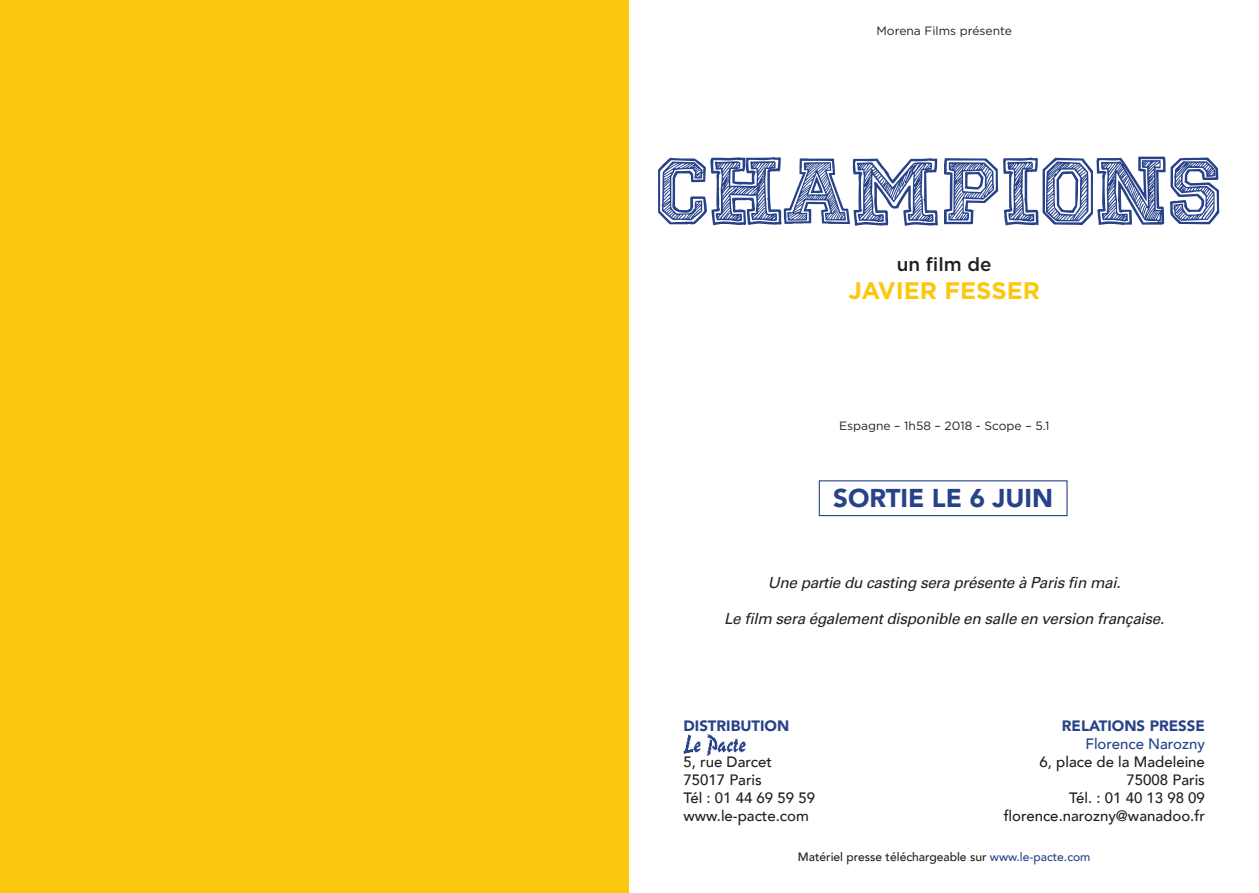
<style>
.page{position:relative;width:1259px;height:893px;background:#fff}
.page>*{position:absolute;margin:0;border:0;box-sizing:border-box;transform-origin:0 0}
.t1{font:96.45px "Sketch College";color:#274289}
.t2{font:900 25.8px "Avenir";color:#274289}
.t3{font:700 24px "Gotham HTF";color:#fac90d}
.t4{font:500 18.9px "Gotham";color:#231f20}
.t5{font:italic 15.3px "Univers LT Std";letter-spacing:-.02em;color:#231f20}
.t6{font:500 15px/18px "Avenir";color:#231f20}
.t7{font:900 15px "Avenir";color:#274289}
.t8{font:500 15px "Avenir";color:#274289}
.t9{font:500 12px "Avenir";color:#231f20}
.t10{font:12px "Gotham";color:#231f20}
.s1{color:#274289}
</style>
<div class="page">
<img style="left:683px;top:734px;width:63px;height:21px">
<div style="left:819px;top:480px;width:248px;height:36px;border:1px solid #274289"></div>
<div style="left:0;top:0;width:629px;height:893px;background:#fac90d"></div>
<p class="t10" style="left:876px;top:23px;width:137px">Morena Films présente</p>
<h1 class="t1" style="left:656px;top:143px;width:566px">CHAMPIONS</h1>
<p class="t4" style="left:897px;top:252px;width:96px">un film de</p>
<h3 class="t3" style="left:848px;top:276px;width:193px">JAVIER FESSER</h3>
<p class="t10" style="left:839px;top:418px;width:212px">Espagne – 1h58 – 2018 - Scope – 5.1</p>
<h2 class="t2" style="left:833px;top:476px;width:221px">SORTIE LE 6 JUIN</h2>
<p class="t5" style="left:768px;top:574px;width:354px">Une partie du casting sera présente à Paris fin mai.</p>
<p class="t5" style="left:724px;top:610px;width:442px">Le film sera également disponible en salle en version française.</p>
<p class="t7" style="left:683px;top:713px;width:107px">DISTRIBUTION</p>
<p class="t6" style="left:683px;top:752px;width:133px">5, rue Darcet<br>75017 Paris<br>Tél : 01 44 69 59 59 www.le-pacte.com</p>
<p class="t9" style="left:798px;top:847px;width:294px">Matériel presse téléchargeable sur <span class="s1">www.le-pacte.com</span></p>
<p class="t7" style="left:1062px;top:713px;width:145px">RELATIONS PRESSE</p>
<p class="t8" style="left:1085px;top:731px;width:121px">Florence Narozny</p>
<p class="t6" style="left:1004px;top:752px;width:203px;text-align:right">6, place de la Madeleine<br>75008 Paris<br>Tél. : 01 40 13 98 09 florence.narozny@wanadoo.fr</p>
</div>
